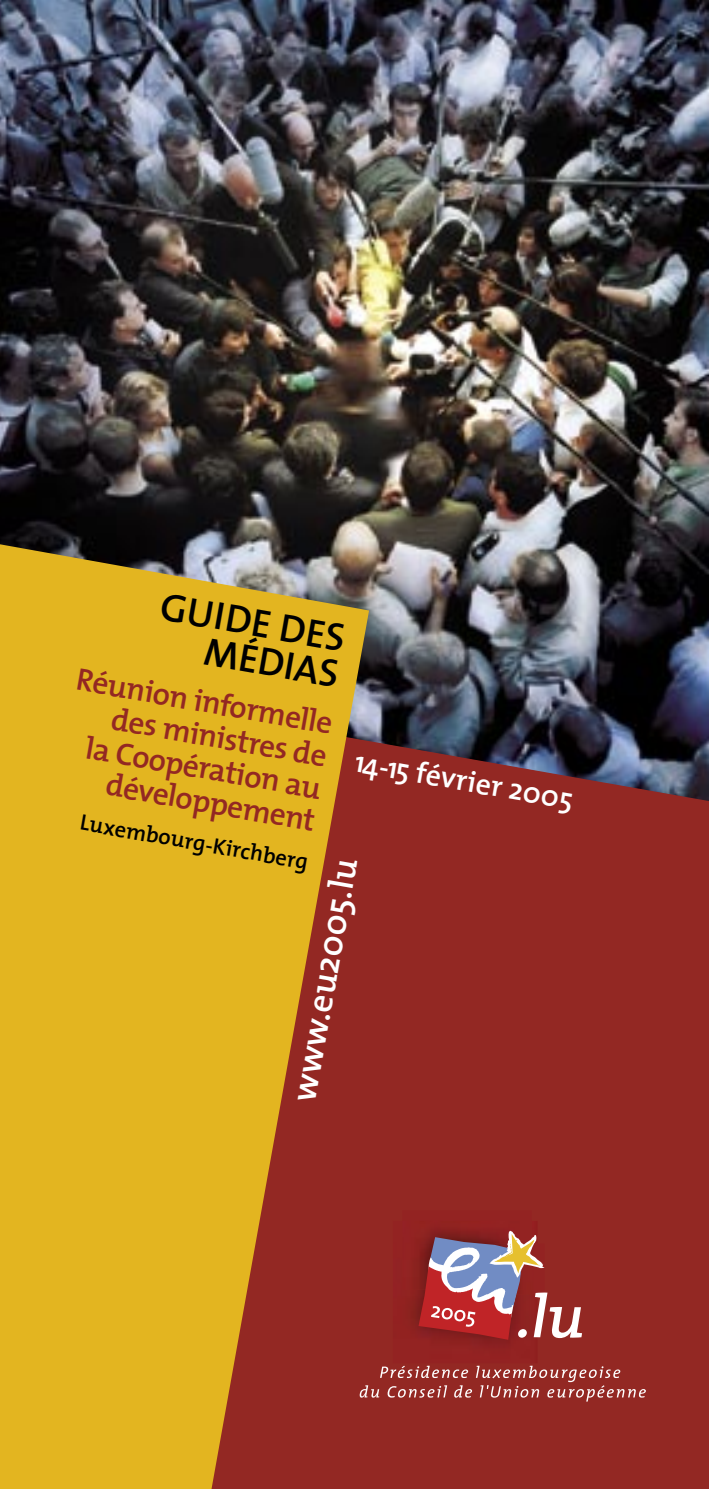
<style>
.page{position:relative;width:709px;height:1489px;background:#fff}
.page>*{position:absolute;margin:0;border:0;box-sizing:border-box;transform-origin:0 0}
.t1{font:600 39.5px "The Mix";color:#000}
.t2{font:600 35px "The Mix";color:#fff}
.t3{font:600 31.5px/32.8px "The Mix";color:#932823;text-align:right}
.t4{font:600 30px "The Mix";color:#fff}
.t5{font:600 22.5px "The Mix";color:#000}
</style>
<div class="page">
<img style="left:0;top:0;width:709px;height:735px">
<div style="left:369px;top:735px;width:340px;height:753px;background:#932823"></div>
<img style="left:402px;top:1210px;width:129px;height:10px">
<div style="left:393px;top:1220px;width:144px;height:143px;background:#922222"></div>
<svg style="left:418px;top:1230px;width:164px;height:109px;background:#a65c60"></svg>
<svg style="left:369px;top:1365px;width:277px;height:36px;background:#a24743"></svg>
<svg style="left:0;top:540px;width:369px;height:948px;background:#ce9724"></svg>
<p class="t1" style="left:166px;top:573px;width:188px;rotate:10deg">GUIDE DES</p>
<p class="t1" style="left:210px;top:618px;width:138px;rotate:10deg">MÉDIAS</p>
<p class="t3" style="left:80px;top:661px;width:261px;rotate:10deg">Réunion informelle des ministres de<br>la Coopération au développement</p>
<p class="t4" style="left:359px;top:736px;width:223px;rotate:10deg">14-15 février 2005</p>
<p class="t5" style="left:84px;top:803px;width:232px;rotate:10deg">Luxembourg-Kirchberg</p>
<p class="t2" style="left:274px;top:1095px;width:248px;rotate:-80deg">www.eu2005.lu</p>
</div>
